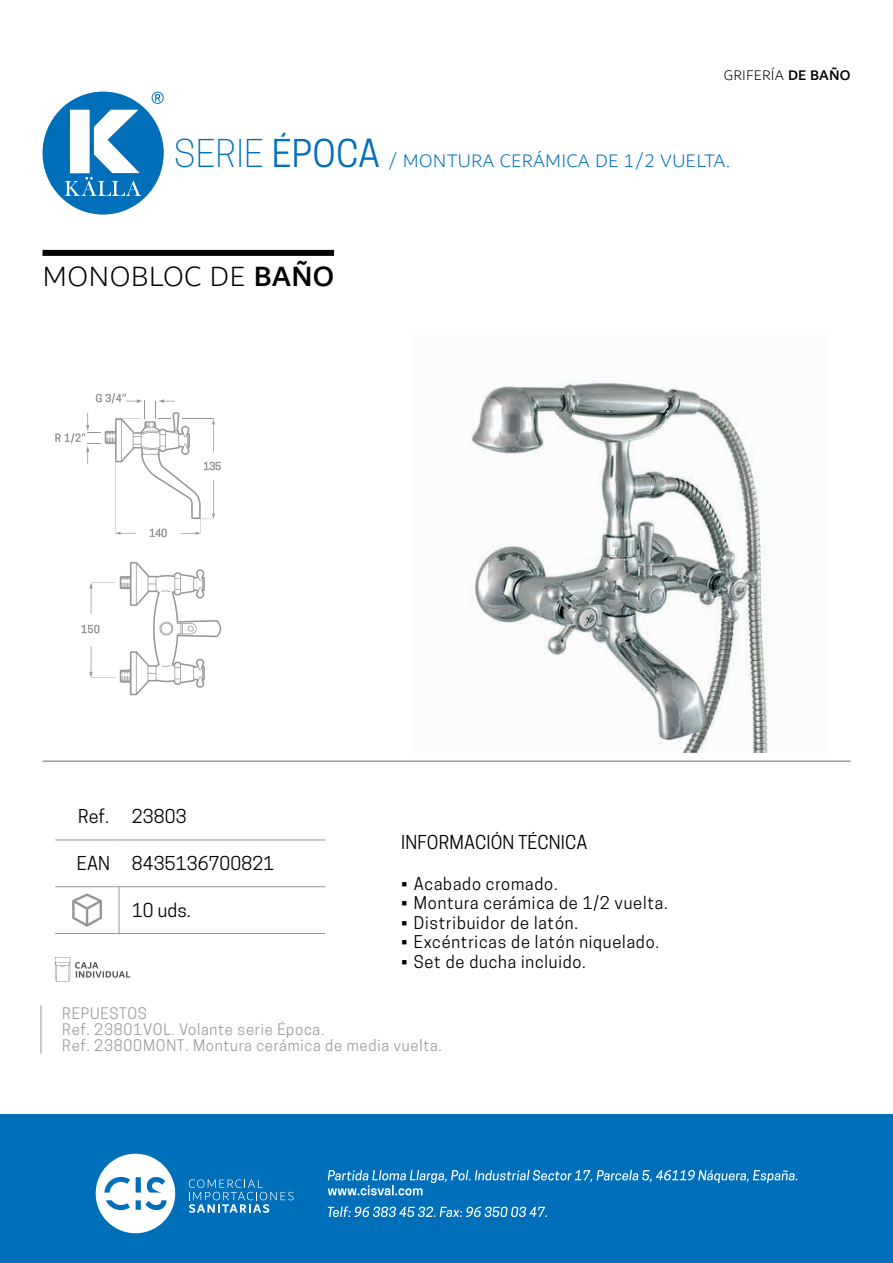
<style>
.page{position:relative;width:893px;height:1263px;background:#fff}
.page>*{position:absolute;margin:0;border:0;box-sizing:border-box;transform-origin:0 0}
.t1{font:300 30px "Dubai";letter-spacing:.01em;color:#000001}
.t2{font:300 19.5px "Dubai";letter-spacing:.01em;color:#006fba}
.t3{font:18px "Cooper Hewitt";letter-spacing:.01em;color:#000}
.t4{font:16.5px "Cooper Hewitt";letter-spacing:.05em;color:#000}
.t5{font:15px/16.2px "Cooper Hewitt";letter-spacing:.05em;color:#9c9fa0}
.t6{font:300 15px "Dubai";letter-spacing:.01em;color:#000001}
.s1{font-weight:500}
.s2{font-family:"Cooper Hewitt";font-size:36px}
.s3{font-family:"Cooper Hewitt";font-weight:400;font-size:36px}
</style>
<div class="page">
<div style="left:0;top:1114px;width:893px;height:149px;background:#006fba"></div>
<svg style="left:189px;top:1179px;width:105px;height:34px"></svg>
<svg style="left:96px;top:1154px;width:79px;height:79px"></svg>
<svg style="left:328px;top:1170px;width:469px;height:25px"></svg>
<svg style="left:328px;top:1206px;width:219px;height:11px"></svg>
<svg style="left:43px;top:92px;width:121px;height:123px"></svg>
<hr style="left:43px;top:761px;width:127px;height:1px;background:#949797">
<hr style="left:170px;top:761px;width:218px;height:1px;background:#949797">
<hr style="left:388px;top:761px;width:462px;height:1px;background:#949797">
<div style="left:43px;top:250px;width:291px;height:6px;background:#000001"></div>
<svg style="left:81px;top:562px;width:140px;height:133px"></svg>
<svg style="left:55px;top:393px;width:166px;height:144px"></svg>
<img style="left:470px;top:380px;width:298px;height:373px">
<hr style="left:55px;top:840px;width:64px;height:1px;background:#949797">
<hr style="left:119px;top:840px;width:206px;height:1px;background:#949797">
<hr style="left:55px;top:886px;width:64px;height:1px;background:#949797">
<hr style="left:119px;top:886px;width:206px;height:1px;background:#949797">
<hr style="left:119px;top:887px;width:1px;height:46px;background:#949797">
<hr style="left:55px;top:933px;width:64px;height:1px;background:#949797">
<hr style="left:119px;top:933px;width:206px;height:1px;background:#949797">
<svg style="left:72px;top:893px;width:30px;height:34px"></svg>
<svg style="left:55px;top:957px;width:75px;height:24px"></svg>
<svg style="left:41px;top:1005px;width:1px;height:49px"></svg>
<p class="t6" style="left:724px;top:64px;width:128px">GRIFERÍA <span class="s1">DE BAÑO</span></p>
<p class="t2" style="left:174px;top:145px;width:557px"><span class="s2">SERIE</span> <span class="s3">ÉPOCA</span> / MONTURA CERÁMICA DE 1/2 VUELTA.</p>
<h1 class="t1" style="left:43px;top:253px;width:293px">MONOBLOC DE <span class="s1">BAÑO</span></h1>
<p class="t3" style="left:78px;top:806px;width:32px">Ref.</p>
<p class="t3" style="left:132px;top:806px;width:56px">23803</p>
<p class="t3" style="left:77px;top:853px;width:199px">EAN 8435136700821</p>
<p class="t3" style="left:132px;top:899px;width:60px">10 uds.</p>
<p class="t3" style="left:401px;top:831px;width:188px">INFORMACIÓN TÉCNICA</p>
<p class="t4" style="left:401px;top:874px;width:158px">• Acabado cromado.</p>
<p class="t4" style="left:401px;top:893px;width:268px">• Montura cerámica de 1/2 vuelta.</p>
<p class="t4" style="left:401px;top:913px;width:178px">• Distribuidor de latón.</p>
<p class="t4" style="left:401px;top:932px;width:259px">• Excéntricas de latón niquelado.</p>
<p class="t4" style="left:401px;top:952px;width:186px">• Set de ducha incluido.</p>
<p class="t5" style="left:62px;top:1005px;width:381px">REPUESTOS<br>Ref. 23801VOL. Volante serie Época.<br>Ref. 23800MONT. Montura cerámica de media vuelta.</p>
</div>
